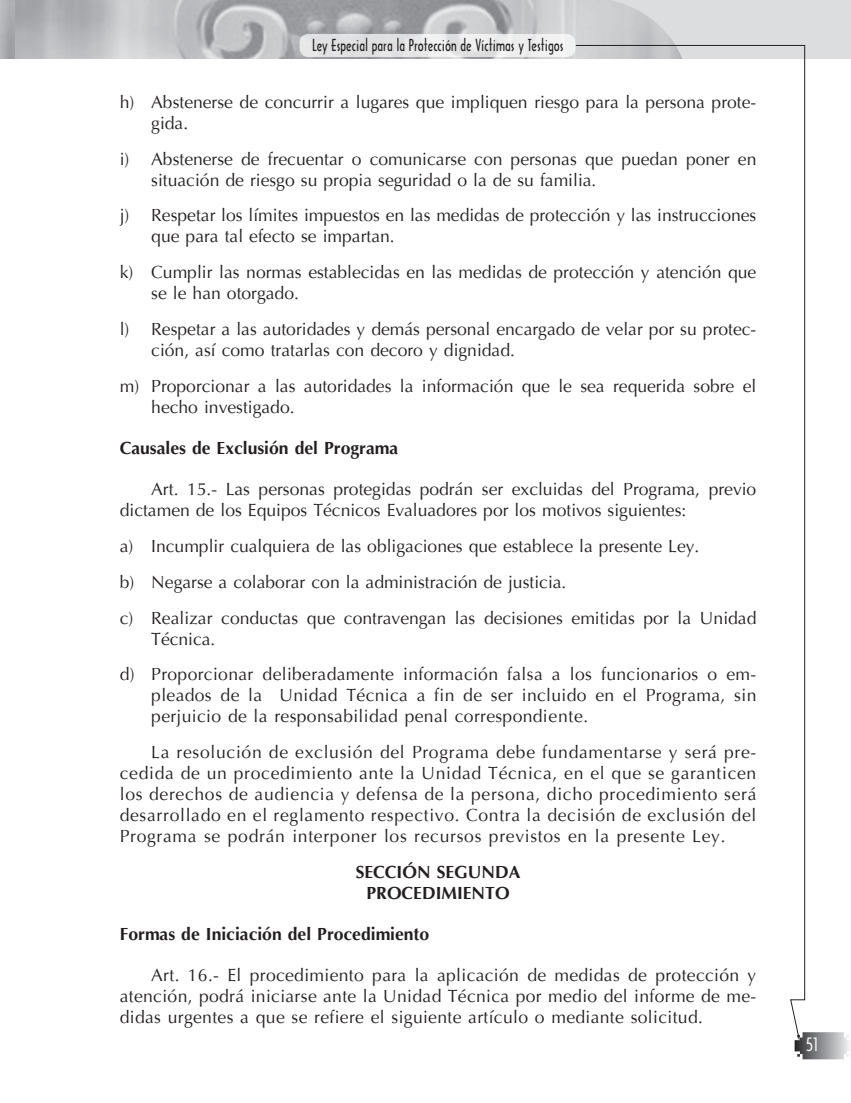
<style>
.page{position:relative;width:851px;height:1103px;background:#fff}
.page>*{position:absolute;margin:0;border:0;box-sizing:border-box;transform-origin:0 0}
.t1{font:17.5px/21px "Optima";color:#231f20}
.t2{font:17.5px/35.9px "Optima";letter-spacing:.02em;color:#231f20}
.t3{font:700 17.5px/21px "Optima";color:#231f20;text-align:center}
.t4{font:17.5px "Arquitectura";color:#fff}
.t5{font:15.75px "Arquitectura";color:#231f20}
</style>
<div class="page">
<img style="left:0;top:0;width:610px;height:58px">
<svg style="left:610px;top:0;width:240px;height:59px;background:#d8d9db"></svg>
<svg style="left:794px;top:1032px;width:56px;height:27px"></svg>
<svg style="left:574px;top:45px;width:231px;height:995px"></svg>
<div style="left:299px;top:34px;width:276px;height:23px;background:#e7e8e8;border-radius:9px"></div>
<p class="t5" style="left:312px;top:35px;width:253px">Ley Especial para la Protección de Víctimas y Testigos</p>
<p class="t1" style="left:151px;top:91px;width:606px;text-indent:-32px">h) Abstenerse de concurrir a lugares que impliquen riesgo para la persona prote&shy;gida.</p>
<p class="t1" style="left:151px;top:148px;width:606px;text-indent:-32px">i) Abstenerse de frecuentar o comunicarse con personas que puedan poner en situación de riesgo su propia seguridad o la de su familia.</p>
<p class="t1" style="left:151px;top:205px;width:606px;text-indent:-32px">j) Respetar los límites impuestos en las medidas de protección y las instrucciones que para tal efecto se impartan.</p>
<p class="t1" style="left:151px;top:262px;width:606px;text-indent:-32px">k) Cumplir las normas establecidas en las medidas de protección y atención que se le han otorgado.</p>
<p class="t1" style="left:151px;top:319px;width:606px;text-indent:-32px">l) Respetar a las autoridades y demás personal encargado de velar por su protec&shy;ción, así como tratarlas con decoro y dignidad.</p>
<p class="t1" style="left:151px;top:376px;width:606px;text-indent:-32px">m) Proporcionar a las autoridades la información que le sea requerida sobre el hecho investigado.</p>
<p class="t3" style="left:120px;top:438px;width:280px">Causales de Exclusión del Programa</p>
<p class="t1" style="left:120px;top:478px;width:638px;text-indent:32px">Art. 15.- Las personas protegidas podrán ser excluidas del Programa, previo dictamen de los Equipos Técnicos Evaluadores por los motivos siguientes:</p>
<p class="t1" style="left:120px;top:528px;width:638px;line-height:35.9px">a) Incumplir cualquiera de las obligaciones que establece la presente Ley.<br>b) Negarse a colaborar con la administración de justicia.<br>c) Realizar conductas que contravengan las decisiones emitidas por la Unidad</p>
<p class="t2" style="left:120px;top:621px;width:638px;text-indent:32px">Técnica.<br>d) Proporcionar deliberadamente información falsa a los funcionarios o em-</p>
<p class="t2" style="left:151px;top:685px;width:606px;line-height:21px">pleados de la Unidad Técnica a fin de ser incluido en el Programa, sin perjuicio de la responsabilidad penal correspondiente.</p>
<p class="t1" style="left:120px;top:742px;width:638px;text-align:justify;text-indent:32px">La resolución de exclusión del Programa debe fundamentarse y será pre&shy;cedida de un procedimiento ante la Unidad Técnica, en el que se garanticen los derechos de audiencia y defensa de la persona, dicho procedimiento será desarrollado en el reglamento respectivo. Contra la decisión de exclusión del Programa se podrán interponer los recursos previstos en la presente Ley.</p>
<p class="t3" style="left:356px;top:862px;width:166px">SECCIÓN SEGUNDA<br>PROCEDIMIENTO</p>
<p class="t3" style="left:120px;top:924px;width:311px">Formas de Iniciación del Procedimiento</p>
<p class="t1" style="left:120px;top:964px;width:638px;text-align:justify;text-indent:32px">Art. 16.- El procedimiento para la aplicación de medidas de protección y atención, podrá iniciarse ante la Unidad Técnica por medio del informe de me&shy;didas urgentes a que se refiere el siguiente artículo o mediante solicitud.</p>
<p class="t4" style="left:806px;top:1033px;width:13px">51</p>
</div>
